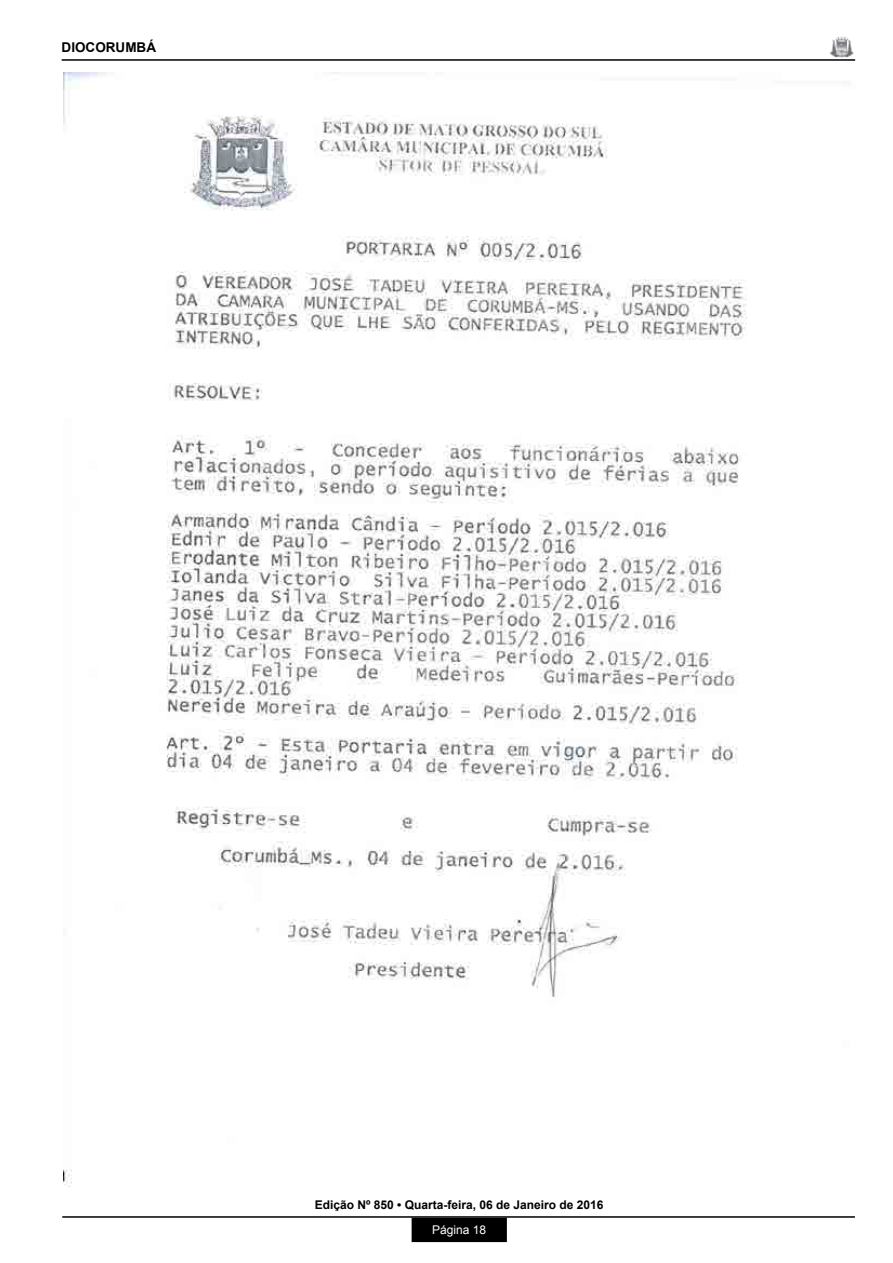
<style>
.page{position:relative;width:893px;height:1263px;background:#fff}
.page>*{position:absolute;margin:0;border:0;box-sizing:border-box;transform-origin:0 0}
.t1{font:700 13.5px "Arial";color:#000}
.t2{font:700 12px "Arial";color:#000}
.t3{font:12px "Arial";color:#fff}
</style>
<div class="page">
<div style="left:412px;top:1218px;width:94px;height:23px;background:#000"></div>
<div style="left:412px;top:1218px;width:95px;height:24px;border:2px solid #000"></div>
<hr style="left:62px;top:1216px;width:793px;height:2px;background:#000">
<img style="left:830px;top:36px;width:23px;height:21px">
<hr style="left:62px;top:59px;width:793px;height:2px;background:#000">
<img style="left:64px;top:72px;width:683px;height:1114px">
<p class="t1" style="left:62px;top:38px;width:96px">DIOCORUMBÁ</p>
<p class="t2" style="left:315px;top:1196px;width:290px">Edição Nº 850 • Quarta-feira, 06 de Janeiro de 2016</p>
<p class="t3" style="left:432px;top:1222px;width:56px">Página 18</p>
</div>
